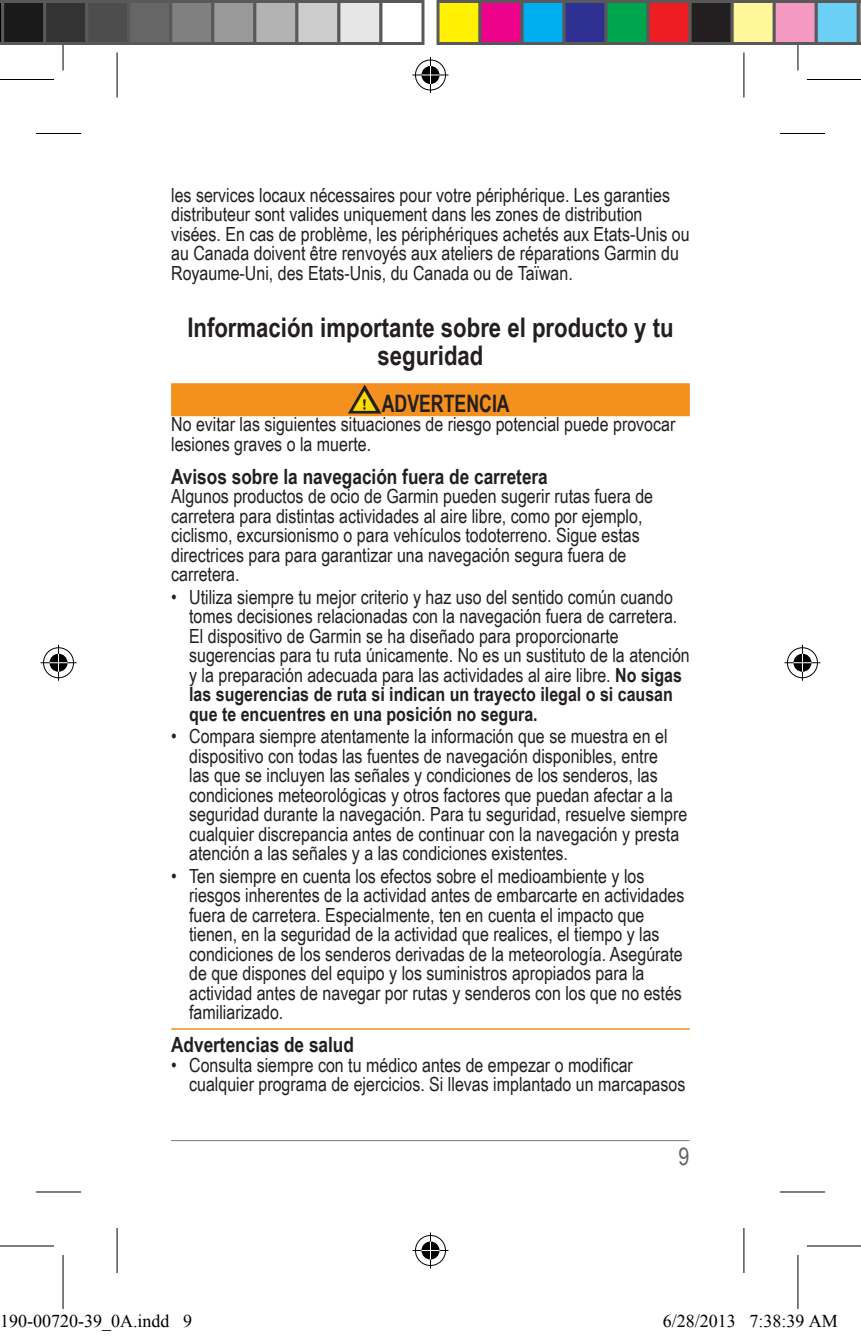
<style>
.page{position:relative;width:861px;height:1336px;background:#fff}
.page>*{position:absolute;margin:0;border:0;box-sizing:border-box;transform-origin:0 0}
.Title_ISPI{font:700 27px/28.5px "Arial Narrow";color:#231f20;text-align:center}
.ANSI_WARNING_ISPI_Pa{font:700 24px "Arial Narrow";color:#231f20;scale:.9 1}
.t1{font:24px "Arial Narrow";color:#636366}
.Heading_ISPI{font:700 21px "Arial Narrow";color:#231f20}
.Bullet_ISPI{font:19.5px/19.5px "Arial Narrow";color:#231f20}
.Body_ISPI{font:19.5px/19.5px "Arial Narrow";color:#231f20}
.ANSI_Warning_Bullet{font:19.5px/19.5px "Arial Narrow";color:#231f20}
.t2{font:18px "Times New Roman";color:#000}
.s1{font-weight:700}
</style>
<div class="page">
<hr style="left:171px;top:1140px;width:518px;height:1px;background:#76787b">
<div style="left:171px;top:383px;width:518px;height:33px;background:#f4901d"></div>
<hr style="left:171px;top:1028px;width:518px;height:2px;background:#f4901d">
<svg style="left:36px;top:1192px;width:45px;height:1px"></svg>
<svg style="left:780px;top:1192px;width:44px;height:1px"></svg>
<hr style="left:36px;top:133px;width:45px;height:1px;background:#000">
<hr style="left:779px;top:133px;width:45px;height:1px;background:#000">
<hr style="left:36px;top:1191px;width:45px;height:1px;background:#000">
<hr style="left:779px;top:1191px;width:45px;height:1px;background:#000">
<hr style="left:116px;top:52px;width:2px;height:46px;background:#000">
<hr style="left:116px;top:1228px;width:2px;height:45px;background:#000">
<hr style="left:743px;top:52px;width:1px;height:46px;background:#000">
<hr style="left:743px;top:1228px;width:1px;height:45px;background:#000">
<svg style="left:0;top:1246px;width:54px;height:1px"></svg>
<svg style="left:807px;top:1246px;width:53px;height:1px"></svg>
<hr style="left:0;top:79px;width:54px;height:1px;background:#000">
<hr style="left:806px;top:79px;width:54px;height:1px;background:#000">
<hr style="left:0;top:1245px;width:54px;height:1px;background:#000">
<hr style="left:806px;top:1245px;width:54px;height:1px;background:#000">
<hr style="left:62px;top:16px;width:2px;height:54px;background:#000">
<hr style="left:62px;top:1255px;width:2px;height:54px;background:#000">
<hr style="left:797px;top:16px;width:1px;height:54px;background:#000">
<hr style="left:797px;top:1255px;width:1px;height:54px;background:#000">
<div style="left:413px;top:58px;width:34px;height:34px;border:4px solid #fff;border-radius:50%"></div>
<hr style="left:412px;top:73px;width:36px;height:4px;background:#fff">
<svg style="left:428px;top:58px;width:4px;height:34px"></svg>
<div style="left:419px;top:64px;width:22px;height:22px;border:4px solid #fff;border-radius:50%"></div>
<div style="left:415px;top:60px;width:31px;height:30px;border:1px solid #000;border-radius:50%"></div>
<hr style="left:412px;top:74px;width:36px;height:2px;background:#000">
<hr style="left:430px;top:57px;width:1px;height:36px;background:#000">
<svg style="left:421px;top:66px;width:18px;height:18px"></svg>
<div style="left:413px;top:1234px;width:34px;height:33px;border:4px solid #fff;border-radius:50%"></div>
<hr style="left:412px;top:1249px;width:36px;height:3px;background:#fff">
<hr style="left:428px;top:1232px;width:4px;height:36px;background:#fff">
<div style="left:419px;top:1240px;width:22px;height:21px;border:4px solid #fff;border-radius:50%"></div>
<div style="left:415px;top:1235px;width:31px;height:31px;border:1px solid #000;border-radius:50%"></div>
<hr style="left:412px;top:1250px;width:36px;height:1px;background:#000">
<hr style="left:430px;top:1232px;width:1px;height:36px;background:#000">
<svg style="left:421px;top:1241px;width:18px;height:18px"></svg>
<div style="left:42px;top:646px;width:33px;height:34px;border:4px solid #fff;border-radius:50%"></div>
<svg style="left:40px;top:661px;width:36px;height:4px"></svg>
<hr style="left:57px;top:645px;width:3px;height:36px;background:#fff">
<div style="left:48px;top:652px;width:21px;height:22px;border:4px solid #fff;border-radius:50%"></div>
<div style="left:43px;top:647px;width:31px;height:31px;border:1px solid #000;border-radius:50%"></div>
<hr style="left:40px;top:662px;width:36px;height:1px;background:#000">
<hr style="left:58px;top:645px;width:1px;height:36px;background:#000">
<svg style="left:50px;top:654px;width:18px;height:18px"></svg>
<div style="left:785px;top:646px;width:34px;height:34px;border:4px solid #fff;border-radius:50%"></div>
<svg style="left:784px;top:661px;width:36px;height:4px"></svg>
<svg style="left:800px;top:645px;width:4px;height:36px"></svg>
<div style="left:791px;top:652px;width:22px;height:22px;border:4px solid #fff;border-radius:50%"></div>
<div style="left:787px;top:647px;width:30px;height:31px;border:1px solid #000;border-radius:50%"></div>
<hr style="left:784px;top:662px;width:36px;height:1px;background:#000">
<hr style="left:801px;top:645px;width:1px;height:36px;background:#000">
<svg style="left:793px;top:654px;width:18px;height:18px"></svg>
<svg style="left:0;top:0;width:1px;height:45px"></svg>
<div style="left:3px;top:2px;width:42px;height:42px;background:#1a1a1a"></div>
<div style="left:1px;top:0;width:45px;height:45px;border:3px solid #595959"></div>
<div style="left:45px;top:2px;width:42px;height:42px;background:#333"></div>
<div style="left:43px;top:0;width:45px;height:45px;border:3px solid #595959"></div>
<div style="left:87px;top:2px;width:42px;height:42px;background:#4d4d4d"></div>
<div style="left:85px;top:0;width:45px;height:45px;border:3px solid #595959"></div>
<div style="left:129px;top:2px;width:42px;height:42px;background:#666"></div>
<div style="left:127px;top:0;width:45px;height:45px;border:3px solid #595959"></div>
<div style="left:171px;top:2px;width:42px;height:42px;background:#808080"></div>
<div style="left:169px;top:0;width:45px;height:45px;border:3px solid #595959"></div>
<div style="left:213px;top:2px;width:42px;height:42px;background:#999"></div>
<div style="left:211px;top:0;width:45px;height:45px;border:3px solid #595959"></div>
<div style="left:255px;top:2px;width:42px;height:42px;background:#b3b3b3"></div>
<div style="left:253px;top:0;width:45px;height:45px;border:3px solid #595959"></div>
<div style="left:297px;top:2px;width:42px;height:42px;background:#ccc"></div>
<div style="left:295px;top:0;width:45px;height:45px;border:3px solid #595959"></div>
<div style="left:339px;top:2px;width:42px;height:42px;background:#e6e6e6"></div>
<div style="left:337px;top:0;width:45px;height:45px;border:3px solid #595959"></div>
<div style="left:379px;top:0;width:45px;height:45px;border:3px solid #595959"></div>
<div style="left:438px;top:2px;width:42px;height:42px;background:#fff101"></div>
<div style="left:436px;top:0;width:45px;height:45px;border:3px solid #595959"></div>
<div style="left:480px;top:2px;width:42px;height:42px;background:#ed028c"></div>
<div style="left:478px;top:0;width:45px;height:45px;border:3px solid #595959"></div>
<div style="left:522px;top:2px;width:42px;height:42px;background:#00aeef"></div>
<div style="left:520px;top:0;width:45px;height:45px;border:3px solid #595959"></div>
<div style="left:564px;top:2px;width:42px;height:42px;background:#2e3092"></div>
<div style="left:562px;top:0;width:45px;height:45px;border:3px solid #595959"></div>
<div style="left:606px;top:2px;width:42px;height:42px;background:#00a54f"></div>
<div style="left:604px;top:0;width:45px;height:45px;border:3px solid #595959"></div>
<div style="left:648px;top:2px;width:42px;height:42px;background:#ee1d23"></div>
<div style="left:646px;top:0;width:45px;height:45px;border:3px solid #595959"></div>
<div style="left:690px;top:2px;width:42px;height:42px;background:#231f20"></div>
<div style="left:688px;top:0;width:45px;height:45px;border:3px solid #595959"></div>
<div style="left:732px;top:2px;width:42px;height:42px;background:#fff79a"></div>
<div style="left:730px;top:0;width:45px;height:45px;border:3px solid #595959"></div>
<div style="left:774px;top:2px;width:42px;height:42px;background:#f499c2"></div>
<div style="left:772px;top:0;width:45px;height:45px;border:3px solid #595959"></div>
<div style="left:816px;top:2px;width:42px;height:42px;background:#6bcff6"></div>
<div style="left:814px;top:0;width:45px;height:45px;border:3px solid #595959"></div>
<svg style="left:856px;top:0;width:4px;height:45px"></svg>
<svg style="left:345px;top:383px;width:41px;height:34px"></svg>
<p class="Body_ISPI" style="left:171px;top:184px;width:520px">les services locaux nécessaires pour votre périphérique. Les garanties distributeur sont valides uniquement dans les zones de distribution visées. En cas de problème, les périphériques achetés aux Etats-Unis ou au Canada doivent être renvoyés aux ateliers de réparations Garmin du Royaume-Uni, des Etats-Unis, du Canada ou de Taïwan.</p>
<p class="Title_ISPI" style="left:187px;top:312px;width:487px">Información importante sobre el producto y tu seguridad</p>
<p class="ANSI_WARNING_ISPI_Pa" style="left:381px;top:385px;width:144px">ADVERTENCIA</p>
<p class="Body_ISPI" style="left:171px;top:414px;width:505px">No evitar las siguientes situaciones de riesgo potencial puede provocar lesiones graves o la muerte.</p>
<p class="Heading_ISPI" style="left:171px;top:460px;width:378px">Avisos sobre la navegación fuera de carretera</p>
<p class="Body_ISPI" style="left:171px;top:486px;width:483px">Algunos productos de ocio de Garmin pueden sugerir rutas fuera de carretera para distintas actividades al aire libre, como por ejemplo, ciclismo, excursionismo o para vehículos todoterreno. Sigue estas directrices para para garantizar una navegación segura fuera de carretera.</p>
<p class="Bullet_ISPI" style="left:189px;top:586px;width:502px;text-indent:-18px">• Utiliza siempre tu mejor criterio y haz uso del sentido común cuando tomes decisiones relacionadas con la navegación fuera de carretera.<br>El dispositivo de Garmin se ha diseñado para proporcionarte sugerencias para tu ruta únicamente. No es un sustituto de la atención y la preparación adecuada para las actividades al aire libre. <span class="s1">No sigas las sugerencias de ruta si indican un trayecto ilegal o si causan que te encuentres en una posición no segura.</span></p>
<p class="Bullet_ISPI" style="left:189px;top:726px;width:499px;text-indent:-18px">• Compara siempre atentamente la información que se muestra en el dispositivo con todas las fuentes de navegación disponibles, entre<br>las que se incluyen las señales y condiciones de los senderos, las condiciones meteorológicas y otros factores que puedan afectar a la seguridad durante la navegación. Para tu seguridad, resuelve siempre cualquier discrepancia antes de continuar con la navegación y presta atención a las señales y a las condiciones existentes.</p>
<p class="ANSI_Warning_Bullet" style="left:189px;top:865px;width:497px;text-indent:-18px">• Ten siempre en cuenta los efectos sobre el medioambiente y los riesgos inherentes de la actividad antes de embarcarte en actividades fuera de carretera. Especialmente, ten en cuenta el impacto que tienen, en la seguridad de la actividad que realices, el tiempo y las condiciones de los senderos derivadas de la meteorología. Asegúrate de que dispones del equipo y los suministros apropiados para la actividad antes de navegar por rutas y senderos con los que no estés familiarizado.</p>
<p class="Heading_ISPI" style="left:171px;top:1029px;width:184px">Advertencias de salud</p>
<p class="Bullet_ISPI" style="left:189px;top:1054px;width:497px;text-indent:-18px">• Consulta siempre con tu médico antes de empezar o modificar cualquier programa de ejercicios. Si llevas implantado un marcapasos</p>
<p class="t1" style="left:678px;top:1139px;width:12px">9</p>
<p class="t2" style="left:0;top:1309px;width:193px">190-00720-39_0A.indd 9</p>
<p class="t2" style="left:662px;top:1309px;width:177px">6/28/2013 7:38:39 AM</p>
</div>
